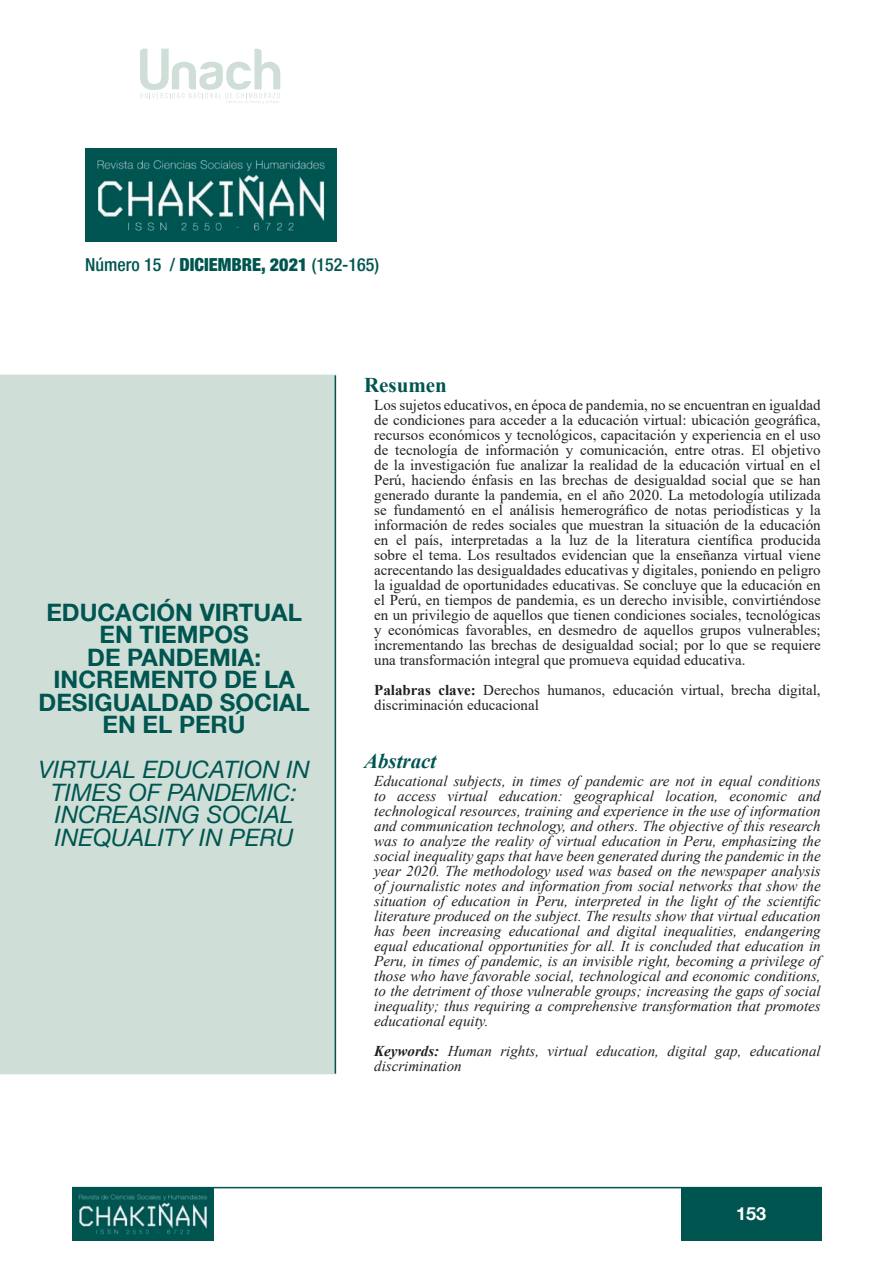
<style>
.page{position:relative;width:893px;height:1263px;background:#fff}
.page>*{position:absolute;margin:0;border:0;box-sizing:border-box;transform-origin:0 0}
.t1{font:700 24px/22.5px "Helvetica Neue LT Com";color:#005551;text-align:center}
.t2{font:italic 24px/22.5px "Helvetica Neue LT Com";color:#005551;text-align:center}
.t3{font:italic 700 21px "Times New Roman";color:#005551}
.t4{font:700 21px "Times New Roman";color:#005551}
.t5{font:500 condensed 18px "Helvetica Neue LT Com";color:#005551}
.t6{font:700 18px "Helvetica Neue LT Com";color:#fff}
.t7{font:15px/15px "Times New Roman";color:#231f20;text-align:justify}
.Normal__Web{font:italic 15px/15px "Times New Roman";color:#231f20;text-align:justify}
.s1{font-weight:900}
.s2{font-weight:700}
</style>
<div class="page">
<div style="left:681px;top:1187px;width:140px;height:53px;background:#005551"></div>
<hr style="left:72px;top:1187px;width:749px;height:1px;background:#005551">
<img style="left:72px;top:1188px;width:141px;height:52px">
<div style="left:1px;top:375px;width:334px;height:698px;background:#cfdfd7"></div>
<div style="left:0;top:375px;width:336px;height:699px;border:2px solid #cfdfd7"></div>
<hr style="left:335px;top:375px;width:1px;height:698px;background:#005551">
<svg style="left:140px;top:49px;width:140px;height:55px"></svg>
<img style="left:85px;top:148px;width:251px;height:94px">
<p class="t5" style="left:85px;top:253px;width:296px">Número 15 / <span class="s1">DICIEMBRE, 2021</span> (152-165)</p>
<p class="t1" style="left:39px;top:600px;width:273px">EDUCACIÓN VIRTUAL<br>EN TIEMPOS<br>DE PANDEMIA:<br>INCREMENTO DE LA<br>DESIGUALDAD SOCIAL<br>EN EL PERÚ</p>
<p class="t2" style="left:38px;top:758px;width:273px">VIRTUAL EDUCATION IN<br>TIMES OF PANDEMIC:<br>INCREASING SOCIAL<br>INEQUALITY IN PERU</p>
<p class="t4" style="left:364px;top:370px;width:84px">Resumen</p>
<p class="t7" style="left:374px;top:397px;width:448px">Los sujetos educativos, en época de pandemia, no se encuentran en igualdad de condiciones para acceder a la educación virtual: ubicación geográfica, recursos económicos y tecnológicos, capacitación y experiencia en el uso de tecnología de información y comunicación, entre otras. El objetivo de la investigación fue analizar la realidad de la educación virtual en el Perú, haciendo énfasis en las brechas de desigualdad social que se han generado durante la pandemia, en el año 2020. La metodología utilizada se fundamentó en el análisis hemerográfico de notas periodísticas y la información de redes sociales que muestran la situación de la educación en el país, interpretadas a la luz de la literatura científica producida sobre el tema. Los resultados evidencian que la enseñanza virtual viene acrecentando las desigualdades educativas y digitales, poniendo en peligro la igualdad de oportunidades educativas. Se concluye que la educación en el Perú, en tiempos de pandemia, es un derecho invisible, convirtiéndose en un privilegio de aquellos que tienen condiciones sociales, tecnológicas y económicas favorables, en desmedro de aquellos grupos vulnerables; incrementando las brechas de desigualdad social; por lo que se requiere una transformación integral que promueva equidad educativa.</p>
<p class="t7" style="left:374px;top:682px;width:448px"><span class="s2">Palabras clave:</span> Derechos humanos, educación virtual, brecha digital, discriminación educacional</p>
<p class="t3" style="left:364px;top:746px;width:74px">Abstract</p>
<p class="Normal__Web" style="left:374px;top:773px;width:448px">Educational subjects, in times of pandemic are not in equal conditions to access virtual education: geographical location, economic and technological resources, training and experience in the use of information and communication technology, and others. The objective of this research was to analyze the reality of virtual education in Peru, emphasizing the social inequality gaps that have been generated during the pandemic in the year 2020. The methodology used was based on the newspaper analysis of journalistic notes and information from social networks that show the situation of education in Peru, interpreted in the light of the scientific literature produced on the subject. The results show that virtual education has been increasing educational and digital inequalities, endangering equal educational opportunities for all. It is concluded that education in Peru, in times of pandemic, is an invisible right, becoming a privilege of those who have favorable social, technological and economic conditions, to the detriment of those vulnerable groups; increasing the gaps of social inequality; thus requiring a comprehensive transformation that promotes educational equity.</p>
<p class="Normal__Web" style="left:374px;top:1043px;width:448px"><span class="s2">Keywords:</span> Human rights, virtual education, digital gap, educational discrimination</p>
<p class="t6" style="left:736px;top:1202px;width:32px">153</p>
</div>
